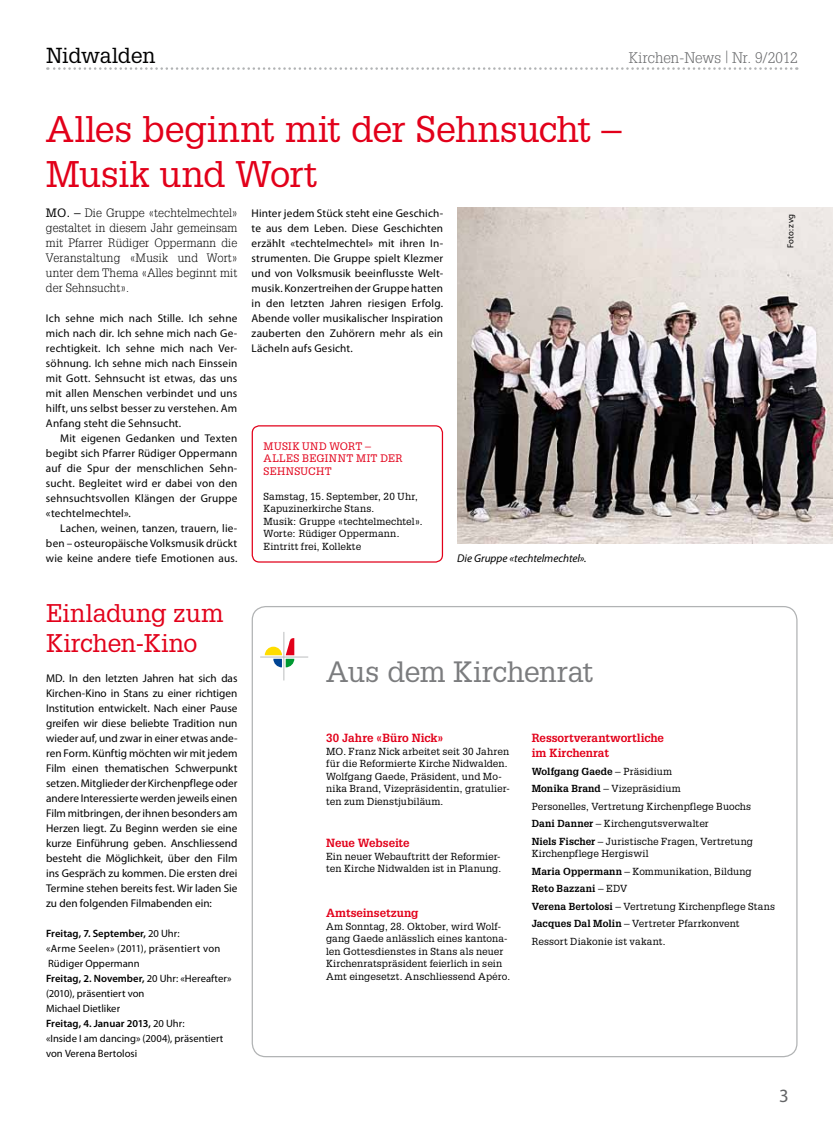
<style>
.page{position:relative;width:833px;height:1134px;background:#fff}
.page>*{position:absolute;margin:0;border:0;box-sizing:border-box;transform-origin:0 0}
.t1{font:36.25px/45px "Glypha LT Std";letter-spacing:-.01em;color:#e2001a}
.t2{font:28.75px "Glypha LT Std";letter-spacing:-.015em;color:#7b7c7e}
.t3{font:25px/30px "Glypha LT Std";letter-spacing:.005em;color:#e2001a}
.t4{font:21.25px "Glypha LT Std";color:#000}
.t5{font:18.75px "Myriad Pro";color:#646567}
.t6{font:300 15px "Glypha LT Std";letter-spacing:-.005em;color:#646567}
.t7{font:300 11.88px/15px "Glypha LT Std";letter-spacing:.01em;color:#000;text-align:justify}
.t8{font:700 11.5px/15px "Glypha LT Std";color:#e2001a}
.t9{font:11.25px/15px "Myriad Pro";letter-spacing:.01em;color:#000;text-align:justify}
.t10{font:italic 11.25px "Myriad Pro";color:#000}
.t11{font:10.62px/15px "Myriad Pro";letter-spacing:.005em;color:#000}
.t12{font:10.62px/12.5px "Glypha LT Std";letter-spacing:.04em;color:#e2001a}
.t13{font:10px/12.5px "Glypha LT Std";letter-spacing:.01em;color:#000}
.t14{font:8.75px "Myriad Pro";color:#000}
.s1{font-weight:400}
.s2{font-weight:600}
.s3{font-weight:700}
</style>
<div class="page">
<svg style="left:47px;top:67px;width:750px;height:3px"></svg>
<svg style="left:265px;top:638px;width:29px;height:29px"></svg>
<hr style="left:283px;top:632px;width:1px;height:48px;background:#bbbdbe">
<hr style="left:260px;top:657px;width:48px;height:1px;background:#bbbdbe">
<div style="left:252px;top:425px;width:191px;height:138px;border:1px solid #e2001a;border-radius:7px"></div>
<img style="left:457px;top:207px;width:376px;height:337px">
<h3 class="t4" style="left:46px;top:42px;width:111px">Nidwalden</h3>
<h3 class="t6" style="left:629px;top:49px;width:170px">Kirchen-News <sup>|</sup> Nr. 9/2012</h3>
<h1 class="t1" style="left:46px;top:106px;width:577px">Alles beginnt mit der Sehnsucht –<br>Musik und Wort</h1>
<p class="t7" style="left:46px;top:206px;width:193px"><span class="s1">MO. –</span> Die Gruppe «techtelmechtel» gestaltet in diesem Jahr gemeinsam mit Pfarrer Rüdiger Oppermann die Veranstaltung «Musik und Wort» unter dem Thema «Alles beginnt mit der Sehnsucht».</p>
<p class="t9" style="left:46px;top:311px;width:193px">Ich sehne mich nach Stille. Ich sehne mich nach dir. Ich sehne mich nach Ge&shy;rechtigkeit. Ich sehne mich nach Ver&shy;söhnung. Ich sehne mich nach Einssein mit Gott. Sehnsucht ist etwas, das uns mit allen Menschen verbindet und uns hilft, uns selbst besser zu verstehen. Am Anfang steht die Sehnsucht.</p>
<p class="t9" style="left:46px;top:431px;width:193px;text-indent:14px">Mit eigenen Gedanken und Texten begibt sich Pfarrer Rüdiger Oppermann auf die Spur der menschlichen Sehn&shy;sucht. Begleitet wird er dabei von den sehnsuchtsvollen Klängen der Gruppe «techtelmechtel».</p>
<p class="t9" style="left:46px;top:521px;width:193px;text-indent:14px">Lachen, weinen, tanzen, trauern, lie&shy;ben – osteuropäische Volksmusik drückt wie keine andere tiefe Emotionen aus.</p>
<p class="t9" style="left:251px;top:206px;width:193px">Hinter jedem Stück steht eine Geschich&shy;te aus dem Leben. Diese Geschichten erzählt «techtelmechtel» mit ihren In&shy;strumenten. Die Gruppe spielt Klezmer und von Volksmusik beeinflusste Welt&shy;musik. Konzertreihen der Gruppe hatten in den letzten Jahren riesigen Erfolg.<br>Abende voller musikalischer Inspiration zauberten den Zuhörern mehr als ein Lächeln aufs Gesicht.</p>
<p class="t12" style="left:263px;top:440px;width:140px">Musik und Wort –<br>Alles beginnt mit der<br>Sehnsucht</p>
<p class="t13" style="left:263px;top:490px;width:161px">Samstag, 15. September, 20 Uhr,<br>Kapuzinerkirche Stans.<br>Musik: Gruppe «techtelmechtel».<br>Worte: Rüdiger Oppermann.<br>Eintritt frei, Kollekte</p>
<p class="t10" style="left:457px;top:551px;width:131px">Die Gruppe «techtelmechtel».</p>
<p class="t14" style="left:785px;top:248px;width:35px;rotate:-90deg">Foto: zvg</p>
<h3 class="t3" style="left:46px;top:598px;width:179px">Einladung zum<br>Kirchen-Kino</h3>
<p class="t9" style="left:46px;top:671px;width:193px">MD. In den letzten Jahren hat sich das Kirchen-Kino in Stans zu einer richtigen Institution entwickelt. Nach einer Pause greifen wir diese beliebte Tradition nun wieder auf, und zwar in einer etwas ande&shy;ren Form. Künftig möchten wir mit jedem Film einen thematischen Schwerpunkt setzen. Mitglieder der Kirchenpflege oder andere Interessierte werden jeweils einen Film mitbringen, der ihnen besonders am Herzen liegt. Zu Beginn werden sie eine kurze Einführung geben. Anschliessend besteht die Möglichkeit, über den Film ins Gespräch zu kommen. Die ersten drei Termine stehen bereits fest. Wir laden Sie zu den folgenden Filmabenden ein:</p>
<p class="t11" style="left:46px;top:926px;width:187px"><span class="s2">Freitag, 7. September,</span> 20 Uhr:<br>«Arme Seelen» (2011), präsentiert von<br>Rüdiger Oppermann<br><span class="s2">Freitag, 2. November,</span> 20 Uhr: «Hereafter» (2010), präsentiert von<br>Michael Dietliker<br><span class="s2">Freitag, 4. Januar 2013,</span> 20 Uhr:<br>«Inside I am dancing» (2004), präsentiert von Verena Bertolosi</p>
<h2 class="t2" style="left:326px;top:655px;width:269px">Aus dem Kirchenrat</h2>
<p class="t8" style="left:326px;top:730px;width:119px">30 Jahre «Büro Nick»</p>
<p class="t13" style="left:326px;top:745px;width:185px">MO. Franz Nick arbeitet seit 30 Jahren für die Reformierte Kirche Nidwalden.<br>Wolfgang Gaede, Präsident, und Mo&shy;nika Brand, Vizepräsidentin, gratulier&shy;ten zum Dienstjubiläum.</p>
<p class="t8" style="left:326px;top:835px;width:85px">Neue Webseite</p>
<p class="t13" style="left:326px;top:850px;width:176px">Ein neuer Webauftritt der Reformier&shy;ten Kirche Nidwalden ist in Planung.</p>
<p class="t8" style="left:326px;top:905px;width:94px">Amtseinsetzung</p>
<p class="t13" style="left:326px;top:920px;width:185px">Am Sonntag, 28. Oktober, wird Wolf&shy;gang Gaede anlässlich eines kantona&shy;len Gottesdienstes in Stans als neuer Kirchenratspräsident feierlich in sein Amt eingesetzt. Anschliessend Apéro.</p>
<p class="t8" style="left:531px;top:730px;width:134px">Ressortverantwortliche im Kirchenrat</p>
<p class="t13" style="left:531px;top:762px;width:223px;line-height:17.5px"><span class="s3">Wolfgang Gaede</span> – Präsidium<br><span class="s3">Monika Brand</span> – Vizepräsidium<br>Personelles, Vertretung Kirchenpflege Buochs <span class="s3">Dani Danner</span> – Kirchengutsverwalter<br><span class="s3">Niels Fischer</span> – Juristische Fragen, Vertretung</p>
<p class="t13" style="left:531px;top:845px;width:245px;line-height:17.5px">Kirchenpflege Hergiswil<br><span class="s3">Maria Oppermann</span> – Kommunikation, Bildung <span class="s3">Reto Bazzani</span> – EDV<br><span class="s3">Verena Bertolosi</span> – Vertretung Kirchenpflege Stans <span class="s3">Jacques Dal Molin</span> – Vertreter Pfarrkonvent Ressort Diakonie ist vakant.</p>
<h3 class="t5" style="left:779px;top:1084px;width:11px">3</h3>
</div>
